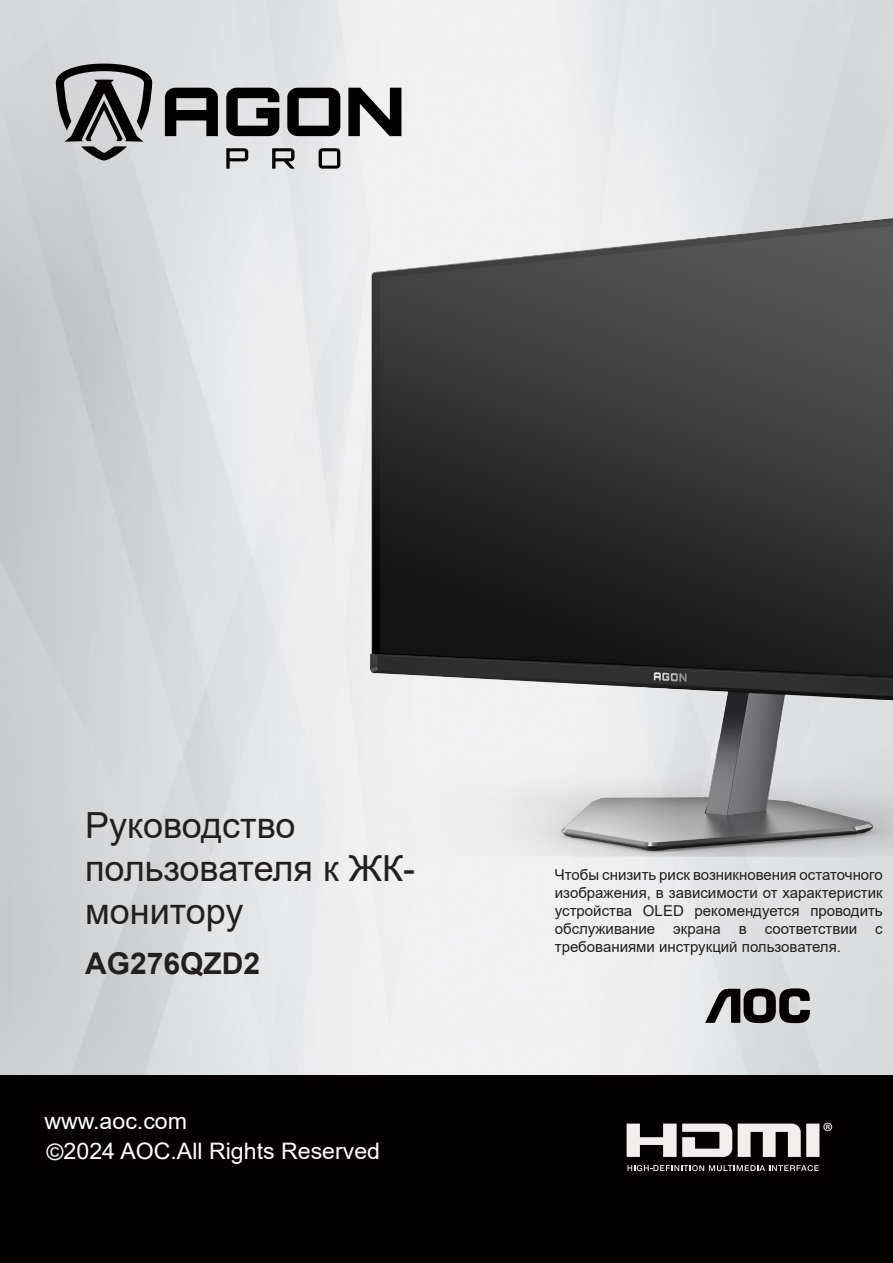
<style>
.page{position:relative;width:893px;height:1263px;background:#fff}
.page>*{position:absolute;margin:0;border:0;box-sizing:border-box;transform-origin:0 0}
.无间隔{font:36px/43.2px "Arial";color:#231f20}
.无间隔-2{font:700 30px "Arial";color:#231f20}
.t1{font:25.35px "Myriad Pro";color:#f2eeed}
.t2{font:22.65px "Arial";color:#fff}
.t3{font:15px/18px "Arial";color:#231f20;text-align:justify}
</style>
<div class="page">
<div style="left:0;top:1075px;width:893px;height:188px;background:#040000"></div>
<svg style="left:705px;top:988px;width:105px;height:35px;background:#615f60"></svg>
<svg style="left:627px;top:1123px;width:105px;height:34px"></svg>
<svg style="left:738px;top:1123px;width:81px;height:34px"></svg>
<svg style="left:627px;top:1165px;width:192px;height:6px"></svg>
<img style="left:324px;top:184px;width:569px;height:672px">
<svg style="left:56px;top:64px;width:96px;height:97px;background:#858486"></svg>
<svg style="left:226px;top:148px;width:22px;height:21px"></svg>
<svg style="left:272px;top:148px;width:22px;height:21px"></svg>
<svg style="left:319px;top:148px;width:21px;height:21px"></svg>
<svg style="left:348px;top:88px;width:53px;height:48px"></svg>
<svg style="left:165px;top:88px;width:53px;height:48px;background:#4d4b4d"></svg>
<svg style="left:226px;top:88px;width:53px;height:48px;background:#4e4c4e"></svg>
<svg style="left:287px;top:88px;width:53px;height:48px;background:#545253"></svg>
<p class="无间隔" style="left:85px;top:803px;width:331px">Руководство пользователя к ЖК&shy;монитору</p>
<p class="无间隔-2" style="left:85px;top:942px;width:177px">AG276QZD2</p>
<p class="t3" style="left:555px;top:866px;width:329px">Чтобы снизить риск возникновения остаточного изображения, в зависимости от характеристик устройства OLED рекомендуется проводить обслуживание экрана в соответствии с требованиями инструкций пользователя.</p>
<p class="t2" style="left:44px;top:1105px;width:144px">www.aoc.com</p>
<p class="t1" style="left:823px;top:1116px;width:12px">®</p>
<p class="t2" style="left:46px;top:1135px;width:335px">©2024 AOC.All Rights Reserved</p>
</div>
